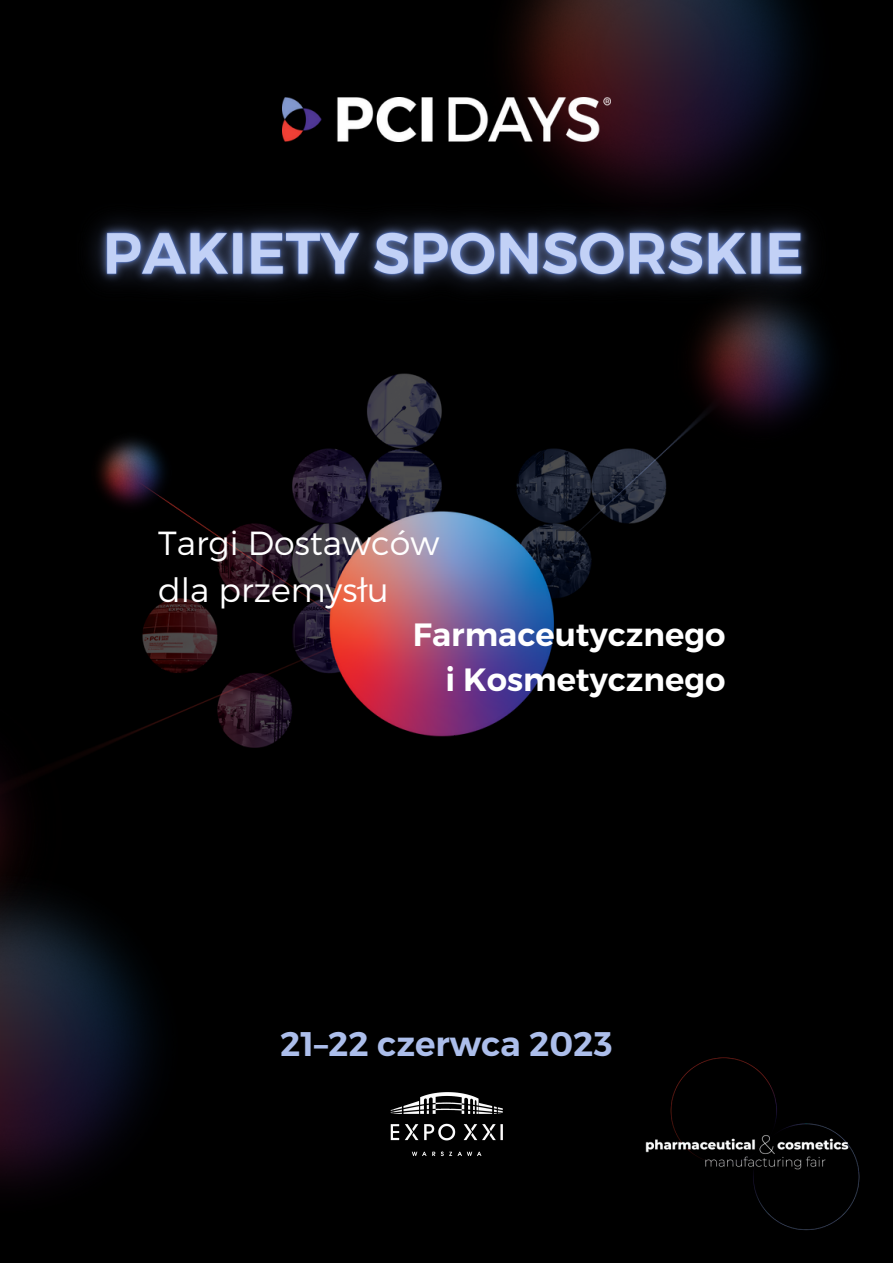
<style>
.page{position:relative;width:893px;height:1264px;background:#fff}
.page>*{position:absolute;margin:0;border:0;box-sizing:border-box;transform-origin:0 0}
.t1{font:600 34.2px "Montserrat";color:#acbeeb}
.t2{font:300 33.3px/46.3px "Montserrat";color:#fff}
.t3{font:600 32.25px/44.8px "Montserrat";color:#fff;text-align:right}
</style>
<div class="page">
<div style="left:0;top:0;width:892px;height:1262px;background:#000"></div>
<img style="left:343px;top:0;width:460px;height:162px">
<img style="left:283px;top:98px;width:327px;height:44px">
<img style="left:97px;top:344px;width:729px;height:394px">
<img style="left:390px;top:1092px;width:113px;height:65px">
<img style="left:0;top:738px;width:280px;height:447px">
<img style="left:645px;top:1057px;width:215px;height:174px">
<img style="left:91px;top:162px;width:733px;height:182px">
<p class="t2" style="left:158px;top:519px;width:282px">Targi Dostawców dla przemysłu</p>
<p class="t3" style="left:413px;top:612px;width:314px">Farmaceutycznego i Kosmetycznego</p>
<p class="t1" style="left:280px;top:1023px;width:334px">21–22 czerwca 2023</p>
</div>
